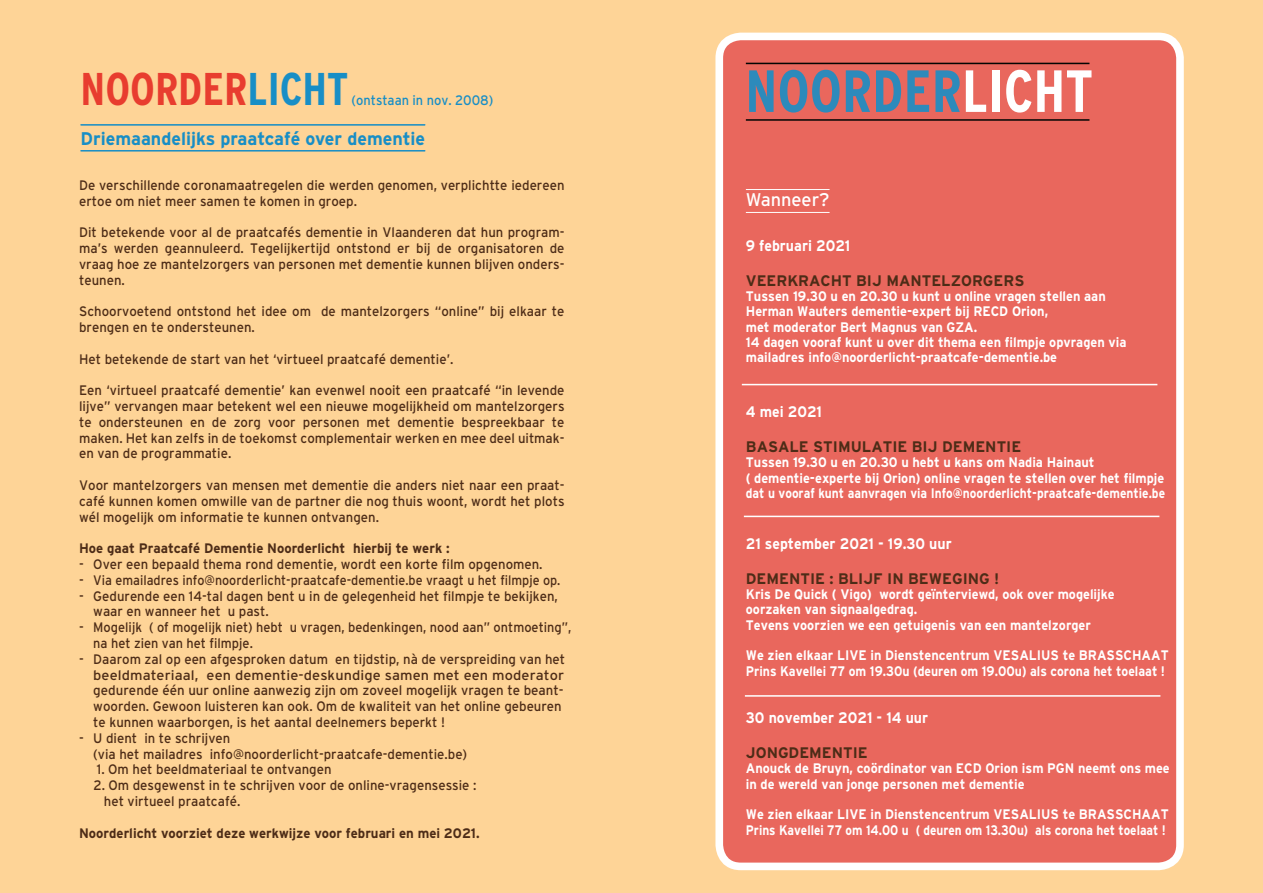
<style>
.page{position:relative;width:1263px;height:893px;background:#fed497}
.page>*{position:absolute;margin:0;border:0;box-sizing:border-box;transform-origin:0 0}
.t1{font:700 condensed 59.4px "Interstate";color:#188ec6}
.t2{font:700 condensed 45.75px "Interstate";color:#e83d2f}
.t3{font:700 18.3px "Interstate";color:#188ec6}
.t4{font:18.3px "Interstate";color:#fff}
.t5{font:700 15.3px "Interstate";color:#4d2c17}
.t6{font:700 15.3px "Interstate";color:#fff;scale:.92 1}
.t7{font:13.8px/15.8px "Interstate";color:#4d2c17;scale:.96 1}
.t8{font:700 13.8px/15.3px "Interstate";color:#fff;scale:.92 1}
.t9{font:700 13.8px "Interstate";color:#4d2c17;scale:.96 1}
.t10{font:13.8px "Interstate";color:#188ec6;scale:.94 1}
.s1{color:#188ec6}
.s2{color:#fff}
</style>
<div class="page">
<hr style="left:81px;top:124px;width:344px;height:2px;background:#188ec6">
<hr style="left:81px;top:150px;width:344px;height:2px;background:#188ec6">
<div style="left:719px;top:36px;width:461px;height:830px;background:#e9675d;border-radius:22px"></div>
<div style="left:715px;top:33px;width:469px;height:837px;border:8px solid #fff;border-radius:22px"></div>
<hr style="left:746px;top:119px;width:343px;height:2px;background:#040503">
<hr style="left:746px;top:63px;width:343px;height:1px;background:#040503">
<hr style="left:742px;top:384px;width:415px;height:1px;background:#fff">
<hr style="left:744px;top:516px;width:415px;height:1px;background:#fff">
<hr style="left:745px;top:695px;width:415px;height:2px;background:#fff">
<hr style="left:746px;top:189px;width:83px;height:1px;background:#fff">
<hr style="left:746px;top:212px;width:83px;height:1px;background:#fff">
<p class="t2" style="left:81px;top:63px;width:269px">NOORDER<span class="s1">LICHT</span></p>
<p class="t3" style="left:81px;top:128px;width:346px">Driemaandelijks praatcafé over dementie</p>
<p class="t10" style="left:352px;top:92px;width:152px">(ontstaan in nov. 2008)</p>
<p class="t7" style="left:79px;top:177px;width:507px">De verschillende coronamaatregelen die werden genomen, verplichtte iedereen ertoe om niet meer samen te komen in groep.</p>
<p class="t7" style="left:79px;top:224px;width:507px;text-align:justify">Dit betekende voor al de praatcafés dementie in Vlaanderen dat hun program&shy;ma’s werden geannuleerd. Tegelijkertijd ontstond er bij de organisatoren de vraag hoe ze mantelzorgers van personen met dementie kunnen blijven onders&shy;teunen.</p>
<p class="t7" style="left:79px;top:303px;width:507px">Schoorvoetend ontstond het idee om de mantelzorgers “online” bij elkaar te brengen en te ondersteunen.</p>
<p class="t7" style="left:79px;top:351px;width:391px">Het betekende de start van het ‘virtueel praatcafé dementie’.</p>
<p class="t7" style="left:79px;top:382px;width:507px;text-align:justify">Een ‘virtueel praatcafé dementie’ kan evenwel nooit een praatcafé “in levende lijve” vervangen maar betekent wel een nieuwe mogelijkheid om mantelzorgers te ondersteunen en de zorg voor personen met dementie bespreekbaar te maken. Het kan zelfs in de toekomst complementair werken en mee deel uitmak&shy;en van de programmatie.</p>
<p class="t7" style="left:79px;top:477px;width:507px;text-align:justify">Voor mantelzorgers van mensen met dementie die anders niet naar een praat&shy;café kunnen komen omwille van de partner die nog thuis woont, wordt het plots wél mogelijk om informatie te kunnen ontvangen.</p>
<p class="t9" style="left:79px;top:541px;width:387px">Hoe gaat Praatcafé Dementie Noorderlicht hierbij te werk :</p>
<p class="t7" style="left:79px;top:556px;width:484px">- Over een bepaald thema rond dementie, wordt een korte film opgenomen.</p>
<p class="t7" style="left:79px;top:572px;width:503px">- Via emailadres info@noorderlicht-praatcafe-dementie.be vraagt u het filmpje op.</p>
<p class="t7" style="left:93px;top:588px;width:485px;text-indent:-14px">- Gedurende een 14-tal dagen bent u in de gelegenheid het filmpje te bekijken, waar en wanneer het u past.</p>
<p class="t7" style="left:93px;top:619px;width:499px;text-indent:-14px">- Mogelijk ( of mogelijk niet) hebt u vragen, bedenkingen, nood aan” ontmoeting”, na het zien van het filmpje.</p>
<p class="t7" style="left:93px;top:651px;width:493px;text-indent:-14px">- Daarom zal op een afgesproken datum en tijdstip, nà de verspreiding van het beeldmateriaal, een dementie-deskundige samen met een moderator gedurende één uur online aanwezig zijn om zoveel mogelijk vragen te beant&shy;woorden. Gewoon luisteren kan ook. Om de kwaliteit van het online gebeuren te kunnen waarborgen, is het aantal deelnemers beperkt !</p>
<p class="t7" style="left:93px;top:730px;width:391px;text-indent:-14px">- U dient in te schrijven<br>(via het mailadres info@noorderlicht-praatcafe-dementie.be)</p>
<p class="t7" style="left:97px;top:762px;width:246px">1. Om het beeldmateriaal te ontvangen</p>
<p class="t7" style="left:104px;top:777px;width:390px;text-indent:-11px">2. Om desgewenst in te schrijven voor de online-vragensessie : het virtueel praatcafé.</p>
<p class="t9" style="left:79px;top:825px;width:419px">Noorderlicht voorziet deze werkwijze voor februari en mei 2021.</p>
<p class="t1" style="left:745px;top:58px;width:349px">NOORDER<span class="s2">LICHT</span></p>
<p class="t4" style="left:746px;top:190px;width:85px">Wanneer?</p>
<p class="t6" style="left:746px;top:237px;width:115px">9 februari 2021</p>
<p class="t5" style="left:746px;top:272px;width:280px">VEERKRACHT BIJ MANTELZORGERS</p>
<p class="t8" style="left:746px;top:288px;width:415px">Tussen 19.30 u en 20.30 u kunt u online vragen stellen aan Herman Wauters dementie-expert bij RECD Orion,<br>met moderator Bert Magnus van GZA.<br>14 dagen vooraf kunt u over dit thema een filmpje opvragen via mailadres info@noorderlicht-praatcafe-dementie.be</p>
<p class="t6" style="left:746px;top:403px;width:84px">4 mei 2021</p>
<p class="t5" style="left:746px;top:438px;width:277px">BASALE STIMULATIE BIJ DEMENTIE</p>
<p class="t8" style="left:746px;top:455px;width:457px">Tussen 19.30 u en 20.30 u hebt u kans om Nadia Hainaut<br>( dementie-experte bij Orion) online vragen te stellen over het filmpje dat u vooraf kunt aanvragen via Info@noorderlicht-praatcafe-dementie.be</p>
<p class="t6" style="left:746px;top:535px;width:225px">21 september 2021 - 19.30 uur</p>
<p class="t5" style="left:746px;top:570px;width:255px">DEMENTIE : BLIJF IN BEWEGING !</p>
<p class="t8" style="left:746px;top:586px;width:402px">Kris De Quick ( Vigo) wordt geïnterviewd, ook over mogelijke oorzaken van signaalgedrag.<br>Tevens voorzien we een getuigenis van een mantelzorger</p>
<p class="t8" style="left:746px;top:648px;width:461px">We zien elkaar LIVE in Dienstencentrum VESALIUS te BRASSCHAAT<br>Prins Kavellei 77 om 19.30u (deuren om 19.00u) als corona het toelaat !</p>
<p class="t6" style="left:746px;top:709px;width:200px">30 november 2021 - 14 uur</p>
<p class="t5" style="left:746px;top:744px;width:123px">JONGDEMENTIE</p>
<p class="t8" style="left:746px;top:761px;width:462px">Anouck de Bruyn, coördinator van ECD Orion ism PGN neemt ons mee in de wereld van jonge personen met dementie</p>
<p class="t8" style="left:746px;top:807px;width:461px">We zien elkaar LIVE in Dienstencentrum VESALIUS te BRASSCHAAT<br>Prins Kavellei 77 om 14.00 u ( deuren om 13.30u) als corona het toelaat !</p>
</div>
